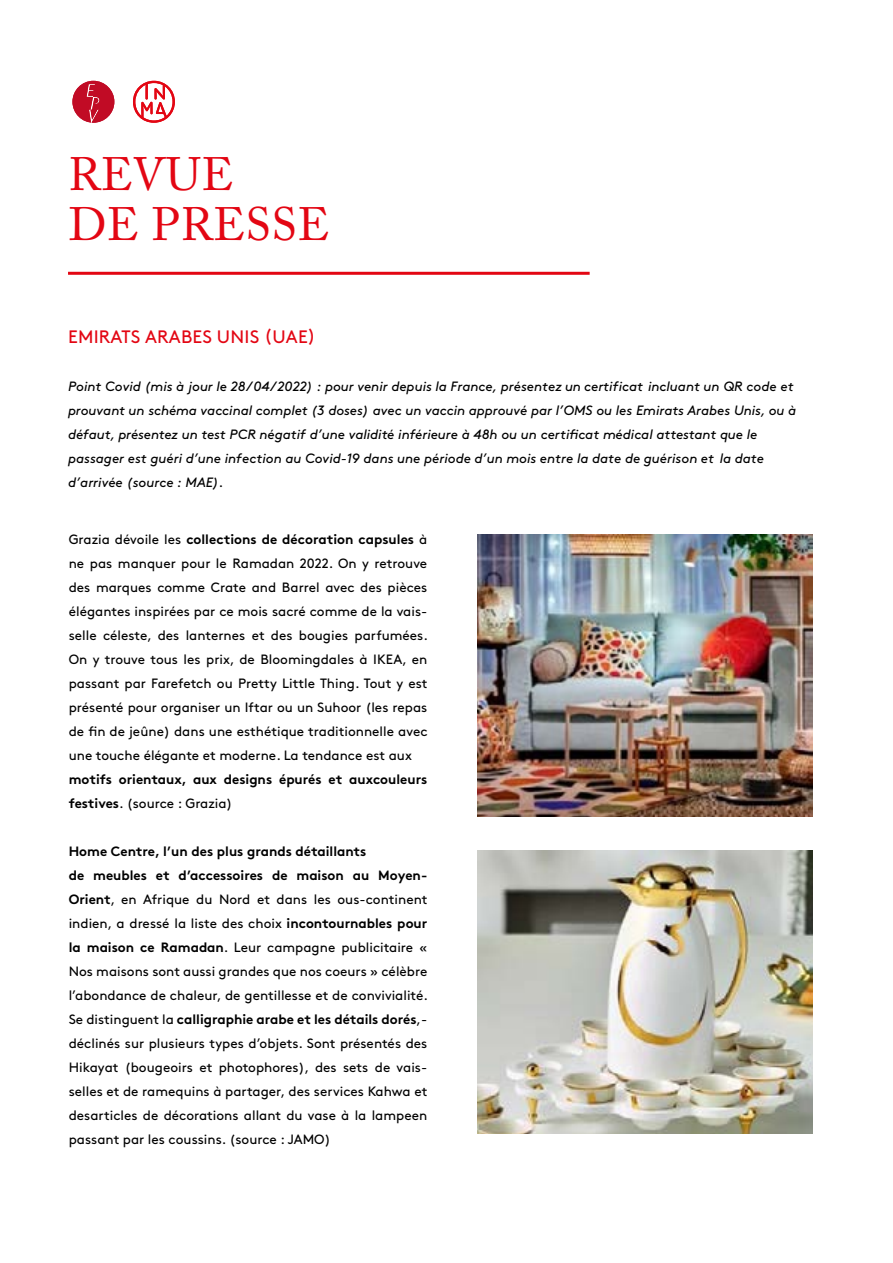
<style>
.page{position:relative;width:893px;height:1263px;background:#fff}
.page>*{position:absolute;margin:0;border:0;box-sizing:border-box;transform-origin:0 0}
.t1{font:46.5px/49.5px "Adobe Caslon Pro";letter-spacing:.015em;color:#e30613}
.t2{font:18px "Brown Std";letter-spacing:.01em;color:#e30613}
.t3{font:13.5px/24px "Brown Std";color:#000;text-align:justify}
.t4{font:italic 13.5px/24px "Brown Std";color:#000}
.t5{font:700 13.5px/24px "Brown Std";color:#000}
.s1{font-weight:700}
.s2{font-weight:400}
</style>
<div class="page">
<hr style="left:68px;top:272px;width:522px;height:3px;background:#e30613">
<svg style="left:133px;top:81px;width:42px;height:42px"></svg>
<svg style="left:72px;top:81px;width:42px;height:42px"></svg>
<img style="left:478px;top:534px;width:334px;height:282px">
<img style="left:478px;top:851px;width:334px;height:282px">
<h1 class="t1" style="left:68px;top:150px;width:263px">REVUE<br>DE PRESSE</h1>
<h2 class="t2" style="left:68px;top:327px;width:249px">EMIRATS ARABES UNIS (UAE)</h2>
<p class="t4" style="left:68px;top:375px;width:730px">Point Covid (mis à jour le 28/04/2022) : pour venir depuis la France, présentez un certificat incluant un QR code et prouvant un schéma vaccinal complet (3 doses) avec un vaccin approuvé par l’OMS ou les Emirats Arabes Unis, ou à défaut, présentez un test PCR négatif d’une validité inférieure à 48h ou un certificat médical attestant que le passager est guéri d’une infection au Covid-19 dans une période d’un mois entre la date de guérison et la date d’arrivée (source : MAE).</p>
<p class="t3" style="left:69px;top:528px;width:361px">Grazia dévoile les <span class="s1">collections de décoration capsules</span> à ne pas manquer pour le Ramadan 2022. On y retrouve des marques comme Crate and Barrel avec des pièces élégantes inspirées par ce mois sacré comme de la vais&shy;selle céleste, des lanternes et des bougies parfumées.<br>On y trouve tous les prix, de Bloomingdales à IKEA, en passant par Farefetch ou Pretty Little Thing. Tout y est présenté pour organiser un Iftar ou un Suhoor (les repas de fin de jeûne) dans une esthétique traditionnelle avec une touche élégante et moderne. La tendance est aux</p>
<p class="t5" style="left:69px;top:767px;width:360px">motifs orientaux, aux designs épurés et auxcouleurs festives<span class="s2">. (source : Grazia)</span></p>
<p class="t3" style="left:69px;top:840px;width:361px;text-align:left"><span class="s1">Home Centre, l’un des plus grands détaillants<br>de meubles et d’accessoires de maison au Moyen-Orient</span>, en Afrique du Nord et dans les ous-continent indien, a dressé la liste des choix <span class="s1">incontournables pour la maison ce Ramadan</span>. Leur campagne publicitaire « Nos maisons sont aussi grandes que nos coeurs » célèbre l’abondance de chaleur, de gentillesse et de convivialité.<br>Se distinguent la <span class="s1">calligraphie arabe et les détails dorés</span>,- déclinés sur plusieurs types d’objets. Sont présentés des Hikayat (bougeoirs et photophores), des sets de vais&shy;selles et de ramequins à partager, des services Kahwa et desarticles de décorations allant du vase à la lampeen passant par les coussins. (source : JAMO)</p>
</div>
